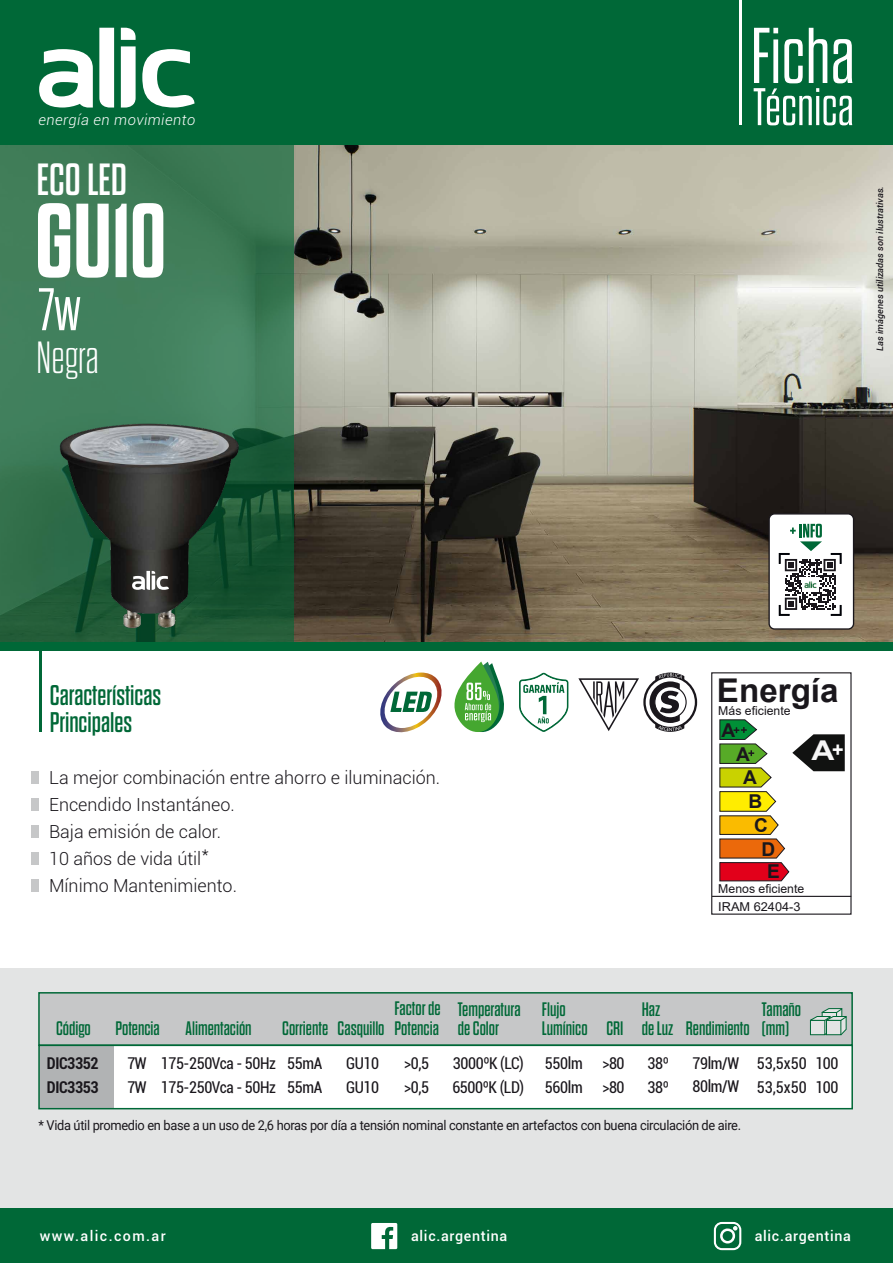
<style>
.page{position:relative;width:893px;height:1263px;background:#fff}
.page>*{position:absolute;margin:0;border:0;box-sizing:border-box;transform-origin:0 0}
.t1{font:700 105px "Dharma Gothic E";color:#fff}
.t2{font:300 78.9px "Dharma Gothic E";color:#fff}
.t3{font:300 60px "Dharma Gothic E";color:#fff}
.t4{font:300 52.8px "Dharma Gothic E";color:#fff}
.t5{font:45px "Dharma Gothic E";color:#fff}
.t6{font:300 expanded 45px "Dharma Gothic E";color:#fff}
.t7{font:700 32.7px "Arial";color:#1a171c}
.t8{font:28.35px/27px "Dharma Gothic E";color:#006837}
.t9{font:700 27.3px "Arial";color:#f6f6f6;scale:1.17 1}
.t10{font:700 20.4px "Arial";color:#fff}
.t11{font:19.5px/19.2px "Dharma Gothic E";color:#006837}
.t12{font:700 19.05px/23.7px "Arial";color:#1a171c}
.t13{font:300 18px/27px "Roboto";color:#1a171c}
.t14{font:condensed 16.35px/23.1px "Roboto";letter-spacing:-.025em;color:#1a171c;scale:.95 1}
.t15{font:condensed 16.35px/23.1px "Roboto";color:#1a171c;scale:.95 1}
.t16{font:700 condensed 16.35px/23.1px "Roboto";letter-spacing:-.025em;color:#1a171c;scale:.95 1}
.t17{font:italic 300 14.7px "Roboto";letter-spacing:.035em;color:#fff}
.t18{font:500 14.25px "Roboto";letter-spacing:.05em;color:#fff}
.t19{font:500 14.25px "Roboto";letter-spacing:.1em;color:#fff}
.t20{font:13.5px "Roboto";letter-spacing:-.025em;color:#1a171c;scale:.95 1}
.t21{font:12.3px "Arial";color:#1a171c}
.t22{font:12.3px "Arial";color:#1a171c;scale:1.04 1}
.t23{font:italic 500 9px "Roboto";color:#1a171c}
</style>
<div class="page">
<img style="left:294px;top:145px;width:599px;height:497px">
<div style="left:0;top:968px;width:893px;height:246px;background:#e3e4e4"></div>
<div style="left:39px;top:1045px;width:813px;height:64px;background:#fff"></div>
<div style="left:40px;top:1045px;width:74px;height:64px;background:#b1b3b4"></div>
<div style="left:0;top:1209px;width:893px;height:54px;background:#006837"></div>
<div style="left:0;top:0;width:893px;height:145px;background:#006837"></div>
<svg style="left:39px;top:49px;width:54px;height:59px"></svg>
<svg style="left:121px;top:28px;width:15px;height:12px"></svg>
<svg style="left:121px;top:46px;width:15px;height:62px"></svg>
<svg style="left:99px;top:28px;width:15px;height:80px"></svg>
<svg style="left:142px;top:49px;width:53px;height:59px"></svg>
<div style="left:38px;top:992px;width:815px;height:54px;background:#c6c7c8;border:2px solid #006837"></div>
<svg style="left:810px;top:1008px;width:37px;height:28px"></svg>
<div style="left:826px;top:1020px;width:15px;height:15px;background:#e3e4e4;border:1px solid #006837"></div>
<svg style="left:380px;top:661px;width:124px;height:72px"></svg>
<svg style="left:371px;top:1223px;width:26px;height:26px"></svg>
<div style="left:714px;top:1222px;width:27px;height:28px;border:2px solid #fff;border-radius:7px"></div>
<div style="left:720px;top:1228px;width:15px;height:15px;border:3px solid #fff;border-radius:50%"></div>
<svg style="left:733px;top:1226px;width:4px;height:4px"></svg>
<svg style="left:0;top:145px;width:294px;height:497px;background:#3d7b57"></svg>
<hr style="left:740px;top:0;width:2px;height:125px;background:#fff">
<hr style="left:40px;top:647px;width:2px;height:85px;background:#006837">
<div style="left:0;top:642px;width:893px;height:9px;background:#006837"></div>
<div style="left:769px;top:514px;width:84px;height:115px;background:#fff;border-radius:5px"></div>
<div style="left:768px;top:513px;width:86px;height:117px;border:1px solid #1a171c;border-radius:5px"></div>
<svg style="left:779px;top:524px;width:63px;height:92px"></svg>
<svg style="left:519px;top:672px;width:49px;height:60px"></svg>
<div style="left:711px;top:672px;width:140px;height:243px;background:#fff;border:1px solid #1a171c"></div>
<hr style="left:712px;top:896px;width:139px;height:1px;background:#1a171c">
<svg style="left:719px;top:719px;width:126px;height:162px"></svg>
<svg style="left:644px;top:676px;width:52px;height:52px"></svg>
<div style="left:643px;top:675px;width:54px;height:54px;border:2px solid #1a171c;border-radius:50%"></div>
<svg style="left:655px;top:686px;width:31px;height:32px"></svg>
<div style="left:654px;top:686px;width:33px;height:32px;border:1px solid #1a171c;border-radius:50%"></div>
<svg style="left:649px;top:672px;width:35px;height:60px"></svg>
<div style="left:31px;top:771px;width:8px;height:13px;background:#c6c7c8"></div>
<div style="left:31px;top:798px;width:8px;height:13px;background:#c6c7c8"></div>
<div style="left:31px;top:825px;width:8px;height:13px;background:#c6c7c8"></div>
<div style="left:31px;top:852px;width:8px;height:12px;background:#c6c7c8"></div>
<div style="left:31px;top:879px;width:8px;height:12px;background:#c6c7c8"></div>
<div style="left:38px;top:1044px;width:815px;height:65px;border:2px solid #006837"></div>
<img style="left:29px;top:382px;width:252px;height:280px">
<svg style="left:132px;top:570px;width:37px;height:20px"></svg>
<svg style="left:578px;top:678px;width:61px;height:53px"></svg>
<p class="t17" style="left:39px;top:109px;width:158px">energía en movimiento</p>
<h3 class="t5" style="left:37px;top:157px;width:92px">ECO LED</h3>
<h1 class="t1" style="left:35px;top:188px;width:133px">GU10</h1>
<h3 class="t3" style="left:39px;top:280px;width:44px">7w</h3>
<h3 class="t6" style="left:36px;top:336px;width:65px">Negra</h3>
<h2 class="t2" style="left:750px;top:17px;width:106px">Ficha</h2>
<h3 class="t4" style="left:753px;top:81px;width:102px">Técnica</h3>
<p class="t23" style="left:874px;top:351px;width:166px;rotate:-90deg">Las imágenes utilizadas son ilustrativas.</p>
<h3 class="t8" style="left:50px;top:682px;width:113px">Características<br>Principales</h3>
<p class="t13" style="left:49px;top:763px;width:392px">La mejor combinación entre ahorro e iluminación.<br>Encendido Instantáneo.<br>Baja emisión de calor.<br>10 años de vida útil*<br>Mínimo Mantenimiento.</p>
<h3 class="t7" style="left:717px;top:667px;width:123px">Energía</h3>
<p class="t21" style="left:718px;top:702px;width:74px">Más eficiente</p>
<p class="t12" style="left:743px;top:742px;width:21px;text-indent:-7px">A<br>A<br>B</p>
<p class="t12" style="left:762px;top:837px;width:15px">D</p>
<p class="t21" style="left:718px;top:880px;width:87px">Menos eficiente</p>
<p class="t12" style="left:721px;top:718px;width:15px">A</p>
<h3 class="t9" style="left:811px;top:731px;width:21px">A</h3>
<p class="t10" style="left:832px;top:735px;width:13px">+</p>
<p class="t12" style="left:754px;top:813px;width:15px">C</p>
<p class="t12" style="left:767px;top:860px;width:14px">E</p>
<p class="t22" style="left:718px;top:898px;width:81px">IRAM 62404-3</p>
<p class="t11" style="left:56px;top:1019px;width:36px">Código</p>
<p class="t11" style="left:116px;top:1019px;width:46px">Potencia</p>
<p class="t11" style="left:186px;top:1019px;width:68px">Alimentación</p>
<p class="t11" style="left:282px;top:1019px;width:104px">Corriente Casquillo</p>
<p class="t11" style="left:395px;top:999px;width:48px">Factor de<br>Potencia</p>
<p class="t11" style="left:458px;top:1000px;width:64px">Temperatura de Color</p>
<p class="t11" style="left:542px;top:1000px;width:83px">Flujo<br>Lumínico CRI</p>
<p class="t11" style="left:642px;top:1000px;width:33px">Haz de Luz</p>
<p class="t11" style="left:686px;top:1000px;width:117px;line-height:18.5px;text-indent:76px">Tamaño<br>Rendimiento (mm)</p>
<p class="t16" style="left:47px;top:1051px;width:56px">DIC3352<br>DIC3353</p>
<p class="t14" style="left:452px;top:1051px;width:77px">3000ºK (LC)<br>6500ºK (LD)</p>
<p class="t14" style="left:545px;top:1051px;width:42px">550lm<br>560lm</p>
<p class="t14" style="left:404px;top:1051px;width:28px">&gt;0,5 &gt;0,5</p>
<p class="t14" style="left:693px;top:1051px;width:50px">79lm/W<br>80lm/W</p>
<p class="t14" style="left:161px;top:1051px;width:123px">175-250Vca - 50Hz<br>175-250Vca - 50Hz</p>
<p class="t14" style="left:346px;top:1051px;width:36px">GU10<br>GU10</p>
<p class="t14" style="left:602px;top:1051px;width:25px">&gt;80 &gt;80</p>
<p class="t14" style="left:647px;top:1051px;width:24px">38º<br>38º</p>
<p class="t14" style="left:127px;top:1051px;width:22px">7W<br>7W</p>
<p class="t14" style="left:287px;top:1051px;width:38px">55mA<br>55mA</p>
<p class="t15" style="left:757px;top:1051px;width:54px">53,5x50<br>53,5x50</p>
<p class="t14" style="left:815px;top:1051px;width:26px">100<br>100</p>
<p class="t20" style="left:38px;top:1116px;width:741px">* Vida útil promedio en base a un uso de 2,6 horas por día a tensión nominal constante en artefactos con buena circulación de aire.</p>
<p class="t19" style="left:40px;top:1226px;width:127px">www.alic.com.ar</p>
<p class="t18" style="left:411px;top:1226px;width:98px">alic.argentina</p>
<p class="t18" style="left:755px;top:1226px;width:98px">alic.argentina</p>
</div>
